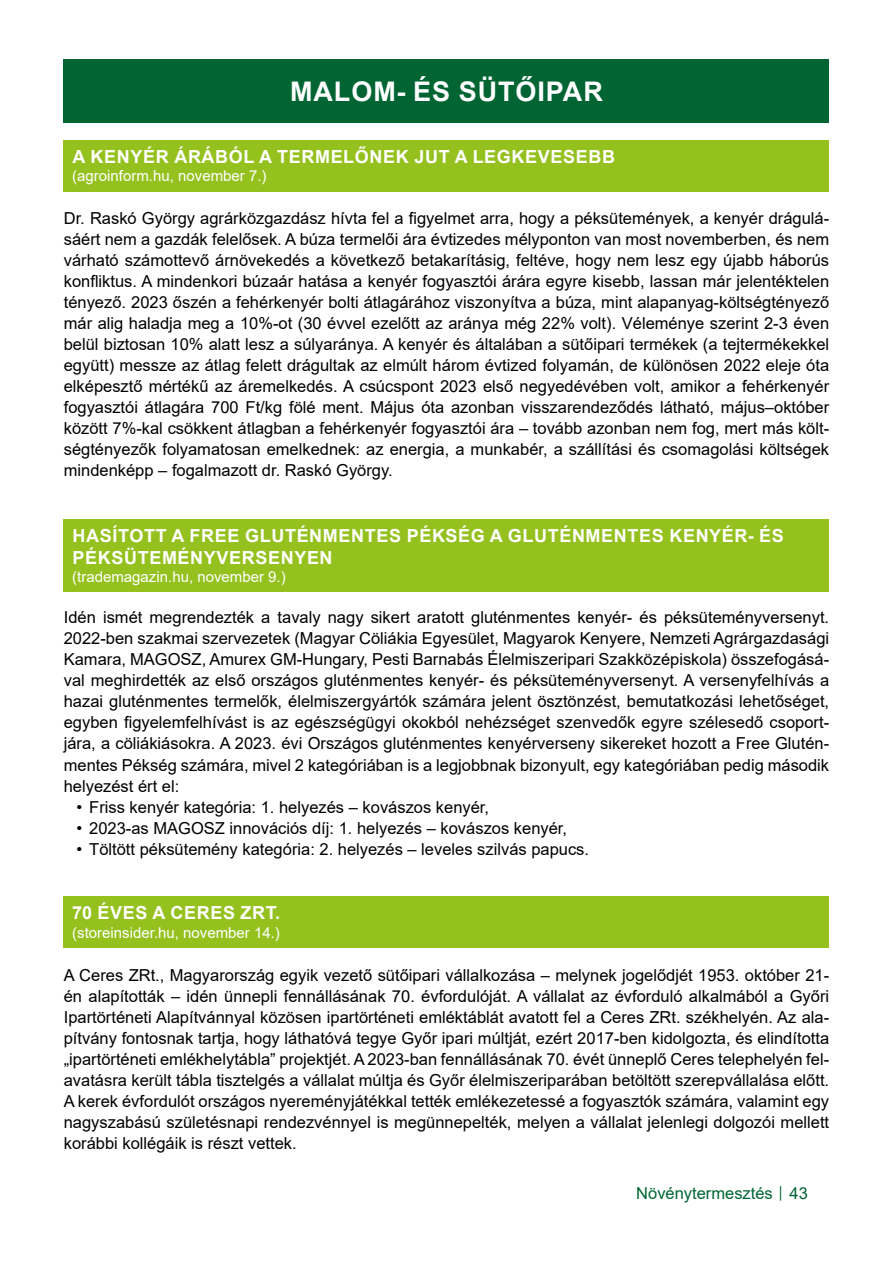
<style>
.page{position:relative;width:893px;height:1263px;background:#fff}
.page>*{position:absolute;margin:0;border:0;box-sizing:border-box;transform-origin:0 0}
.t1{font:700 27px "Arial";letter-spacing:.035em;color:#fff}
.t2{font:700 18px/21.6px "Arial";letter-spacing:.035em;color:#fff}
.t3{font:16.5px/21px "Arial";color:#000;text-align:justify}
.t4{font:16.5px "Arial";color:#006533}
.t5{font:15px "Arial";color:#fff}
.s1{font-size:12px}
</style>
<div class="page">
<div style="left:64px;top:60px;width:765px;height:63px;background:#006533"></div>
<div style="left:64px;top:140px;width:765px;height:51px;background:#95c11f"></div>
<div style="left:64px;top:519px;width:765px;height:73px;background:#95c11f"></div>
<div style="left:64px;top:896px;width:765px;height:51px;background:#95c11f"></div>
<h1 class="t1" style="left:290px;top:73px;width:314px">MALOM- ÉS SÜTŐIPAR</h1>
<p class="t2" style="left:73px;top:146px;width:544px">A KENYÉR ÁRÁBÓL A TERMELŐNEK JUT A LEGKEVESEBB</p>
<p class="t5" style="left:72px;top:166px;width:196px">(agroinform.hu, november 7.)</p>
<p class="t3" style="left:64px;top:208px;width:767px">Dr. Raskó György agrárközgazdász hívta fel a figyelmet arra, hogy a péksütemények, a kenyér drágulá&shy;sáért nem a gazdák felelősek. A búza termelői ára évtizedes mélyponton van most novemberben, és nem várható számottevő árnövekedés a következő betakarításig, feltéve, hogy nem lesz egy újabb háborús konfliktus. A mindenkori búzaár hatása a kenyér fogyasztói árára egyre kisebb, lassan már jelentéktelen tényező. 2023 őszén a fehérkenyér bolti átlagárához viszonyítva a búza, mint alapanyag-költségtényező már alig haladja meg a 10%-ot (30 évvel ezelőtt az aránya még 22% volt). Véleménye szerint 2-3 éven belül biztosan 10% alatt lesz a súlyaránya. A kenyér és általában a sütőipari termékek (a tejtermékekkel együtt) messze az átlag felett drágultak az elmúlt három évtized folyamán, de különösen 2022 eleje óta elképesztő mértékű az áremelkedés. A csúcspont 2023 első negyedévében volt, amikor a fehérkenyér fogyasztói átlagára 700 Ft/kg fölé ment. Május óta azonban visszarendeződés látható, május–október között 7%-kal csökkent átlagban a fehérkenyér fogyasztói ára – tovább azonban nem fog, mert más költ&shy;ségtényezők folyamatosan emelkednek: az energia, a munkabér, a szállítási és csomagolási költségek mindenképp – fogalmazott dr. Raskó György.</p>
<p class="t2" style="left:73px;top:525px;width:713px">HASÍTOTT A FREE GLUTÉNMENTES PÉKSÉG A GLUTÉNMENTES KENYÉR- ÉS<br>PÉKSÜTEMÉNYVERSENYEN</p>
<p class="t5" style="left:72px;top:566px;width:215px">(trademagazin.hu, november 9.)</p>
<p class="t3" style="left:64px;top:607px;width:767px">Idén ismét megrendezték a tavaly nagy sikert aratott gluténmentes kenyér- és péksüteményversenyt.<br>2022-ben szakmai szervezetek (Magyar Cöliákia Egyesület, Magyarok Kenyere, Nemzeti Agrárgazdasági Kamara, MAGOSZ, Amurex GM-Hungary, Pesti Barnabás Élelmiszeripari Szakközépiskola) összefogásá&shy;val meghirdették az első országos gluténmentes kenyér- és péksüteményversenyt. A versenyfelhívás a hazai gluténmentes termelők, élelmiszergyártók számára jelent ösztönzést, bemutatkozási lehetőséget, egyben figyelemfelhívást is az egészségügyi okokból nehézséget szenvedők egyre szélesedő csoport&shy;jára, a cöliákiásokra. A 2023. évi Országos gluténmentes kenyérverseny sikereket hozott a Free Glutén&shy;mentes Pékség számára, mivel 2 kategóriában is a legjobbnak bizonyult, egy kategóriában pedig második helyezést ért el:</p>
<p class="t3" style="left:77px;top:796px;width:414px">• Friss kenyér kategória: 1. helyezés – kovászos kenyér,</p>
<p class="t3" style="left:77px;top:817px;width:492px">• 2023-as MAGOSZ innovációs díj: 1. helyezés – kovászos kenyér,</p>
<p class="t3" style="left:77px;top:838px;width:514px">• Töltött péksütemény kategória: 2. helyezés – leveles szilvás papucs.</p>
<p class="t2" style="left:72px;top:902px;width:209px">70 ÉVES A CERES ZRT.</p>
<p class="t5" style="left:72px;top:922px;width:209px">(storeinsider.hu, november 14.)</p>
<p class="t3" style="left:64px;top:964px;width:767px">A Ceres ZRt., Magyarország egyik vezető sütőipari vállalkozása – melynek jogelődjét 1953. október 21- én alapították – idén ünnepli fennállásának 70. évfordulóját. A vállalat az évforduló alkalmából a Győri Ipartörténeti Alapítvánnyal közösen ipartörténeti emléktáblát avatott fel a Ceres ZRt. székhelyén. Az ala&shy;pítvány fontosnak tartja, hogy láthatóvá tegye Győr ipari múltját, ezért 2017-ben kidolgozta, és elindította „ipartörténeti emlékhelytábla” projektjét. A 2023-ban fennállásának 70. évét ünneplő Ceres telephelyén fel&shy;avatásra került tábla tisztelgés a vállalat múltja és Győr élelmiszeriparában betöltött szerepvállalása előtt.<br>A kerek évfordulót országos nyereményjátékkal tették emlékezetessé a fogyasztók számára, valamint egy nagyszabású születésnapi rendezvénnyel is megünnepelték, melyen a vállalat jelenlegi dolgozói mellett korábbi kollégáik is részt vettek.</p>
<p class="t4" style="left:636px;top:1182px;width:173px">Növénytermesztés <span class="s1">│</span> 43</p>
</div>
